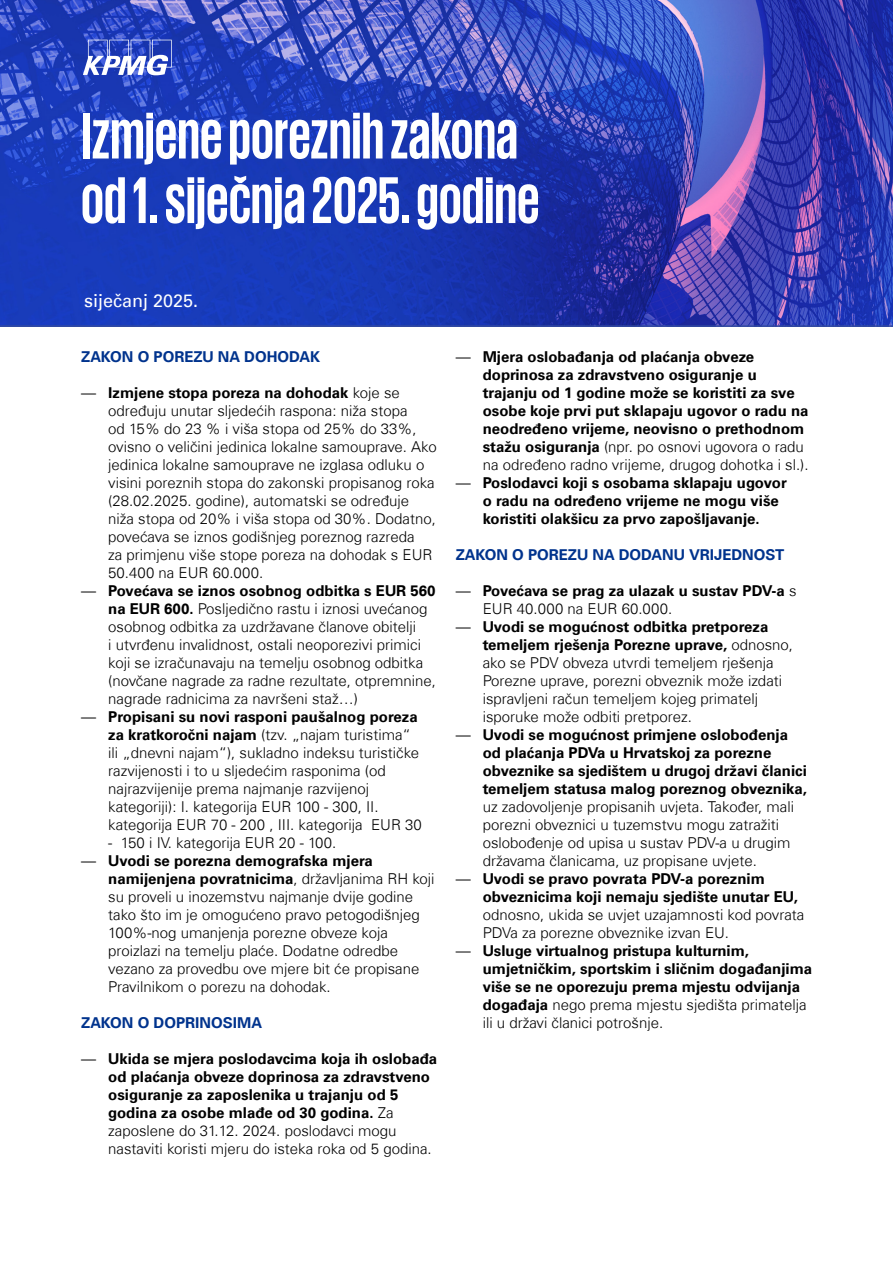
<style>
.page{position:relative;width:893px;height:1263px;background:#fff}
.page>*{position:absolute;margin:0;border:0;box-sizing:border-box;transform-origin:0 0}
.t1{font:700 67.5px/64.5px "KPMG";color:#fff;scale:.9 1}
.t2{font:18px "Universfor KPMG";color:#fff}
.t3{font:300 15px/18px "Universfor KPMG";color:#000}
.t4{font:700 15px/18px "Universfor KPMG";color:#000}
.t5{font:700 15px "Universfor KPMG";color:#00338d}
.s1{font-weight:700}
.s2{font-weight:300}
</style>
<div class="page">
<svg style="left:0;top:0;width:893px;height:327px;background:#2b41b6"></svg>
<svg style="left:83px;top:40px;width:89px;height:35px"></svg>
<h1 class="t1" style="left:81px;top:101px;width:511px">Izmjene poreznih zakona od 1. siječnja 2025. godine</h1>
<p class="t2" style="left:84px;top:290px;width:116px">siječanj 2025.</p>
<p class="t5" style="left:81px;top:348px;width:240px">ZAKON O POREZU NA DOHODAK</p>
<p class="t3" style="left:108px;top:383px;width:330px;text-indent:-27px">— <span class="s1">Izmjene stopa poreza na dohodak</span> koje se određuju unutar sljedećih raspona: niža stopa<br>od 15% do 23 % i viša stopa od 25% do 33%, ovisno o veličini jedinica lokalne samouprave. Ako jedinica lokalne samouprave ne izglasa odluku o visini poreznih stopa do zakonski propisanog roka (28.02.2025. godine), automatski se određuje niža stopa od 20% i viša stopa od 30%. Dodatno, povećava se iznos godišnjeg poreznog razreda<br>za primjenu više stope poreza na dohodak s EUR 50.400 na EUR 60.000.</p>
<p class="t3" style="left:108px;top:581px;width:329px;text-indent:-27px">— <span class="s1">Povećava se iznos osobnog odbitka s EUR 560 na EUR 600.</span> Posljedično rastu i iznosi uvećanog osobnog odbitka za uzdržavane članove obitelji<br>i utvrđenu invalidnost, ostali neoporezivi primici koji se izračunavaju na temelju osobnog odbitka (novčane nagrade za radne rezultate, otpremnine, nagrade radnicima za navršeni staž…)</p>
<p class="t3" style="left:108px;top:707px;width:315px;text-indent:-27px">— <span class="s1">Propisani su novi rasponi paušalnog poreza za kratkoročni najam</span> (tzv. „najam turistima“ ili „dnevni najam“), sukladno indeksu turističke razvijenosti i to u sljedećim rasponima (od najrazvijenije prema najmanje razvijenoj kategoriji): I. kategorija EUR 100 - 300, II. kategorija EUR 70 - 200 , III. kategorija EUR 30</p>
<p class="t3" style="left:108px;top:833px;width:230px">- 150 i IV. kategorija EUR 20 - 100.</p>
<p class="t3" style="left:108px;top:851px;width:328px;text-indent:-27px">— <span class="s1">Uvodi se porezna demografska mjera namijenjena povratnicima</span>, državljanima RH koji su proveli u inozemstvu najmanje dvije godine tako što im je omogućeno pravo petogodišnjeg 100%-nog umanjenja porezne obveze koja proizlazi na temelju plaće. Dodatne odredbe vezano za provedbu ove mjere bit će propisane Pravilnikom o porezu na dohodak.</p>
<p class="t5" style="left:81px;top:1014px;width:182px">ZAKON O DOPRINOSIMA</p>
<p class="t4" style="left:108px;top:1050px;width:331px;text-indent:-27px"><span class="s2">—</span> Ukida se mjera poslodavcima koja ih oslobađa od plaćanja obveze doprinosa za zdravstveno osiguranje za zaposlenika u trajanju od 5 godina za osobe mlađe od 30 godina. <span class="s2">Za zaposlene do 31.12. 2024. poslodavci mogu nastaviti koristi mjeru do isteka roka od 5 godina.</span></p>
<p class="t4" style="left:483px;top:348px;width:327px;text-indent:-27px"><span class="s2">—</span> Mjera oslobađanja od plaćanja obveze doprinosa za zdravstveno osiguranje u trajanju od 1 godine može se koristiti za sve osobe koje prvi put sklapaju ugovor o radu na neodređeno vrijeme, neovisno o prethodnom stažu osiguranja <span class="s2">(npr. po osnovi ugovora o radu na određeno radno vrijeme, drugog dohotka i sl.).</span></p>
<p class="t4" style="left:483px;top:474px;width:306px;text-indent:-27px"><span class="s2">—</span> Poslodavci koji s osobama sklapaju ugovor o radu na određeno vrijeme ne mogu više koristiti olakšicu za prvo zapošljavanje.</p>
<p class="t5" style="left:456px;top:546px;width:330px">ZAKON O POREZU NA DODANU VRIJEDNOST</p>
<p class="t4" style="left:483px;top:582px;width:315px;text-indent:-27px"><span class="s2">—</span> Povećava se prag za ulazak u sustav PDV-a <span class="s2">s<br>EUR 40.000 na EUR 60.000.</span></p>
<p class="t3" style="left:483px;top:617px;width:312px;text-indent:-27px">— <span class="s1">Uvodi se mogućnost odbitka pretporeza temeljem rješenja Porezne uprave,</span> odnosno, ako se PDV obveza utvrdi temeljem rješenja Porezne uprave, porezni obveznik može izdati ispravljeni račun temeljem kojeg primatelj isporuke može odbiti pretporez.</p>
<p class="t4" style="left:483px;top:726px;width:326px;text-indent:-27px"><span class="s2">—</span> Uvodi se mogućnost primjene oslobođenja od plaćanja PDVa u Hrvatskoj za porezne obveznike sa sjedištem u drugoj državi članici temeljem statusa malog poreznog obveznika,</p>
<p class="t3" style="left:483px;top:797px;width:313px">uz zadovoljenje propisanih uvjeta. Također, mali porezni obveznici u tuzemstvu mogu zatražiti oslobođenje od upisa u sustav PDV-a u drugim državama članicama, uz propisane uvjete.</p>
<p class="t4" style="left:483px;top:870px;width:317px;text-indent:-27px"><span class="s2">—</span> Uvodi se pravo povrata PDV-a poreznim obveznicima koji nemaju sjedište unutar EU,</p>
<p class="t3" style="left:483px;top:905px;width:323px">odnosno, ukida se uvjet uzajamnosti kod povrata<br>PDVa za porezne obveznike izvan EU.</p>
<p class="t4" style="left:483px;top:942px;width:331px;text-indent:-27px"><span class="s2">—</span> Usluge virtualnog pristupa kulturnim, umjetničkim, sportskim i sličnim događanjima više se ne oporezuju prema mjestu odvijanja događaja <span class="s2">nego prema mjestu sjedišta primatelja ili u državi članici potrošnje.</span></p>
</div>
